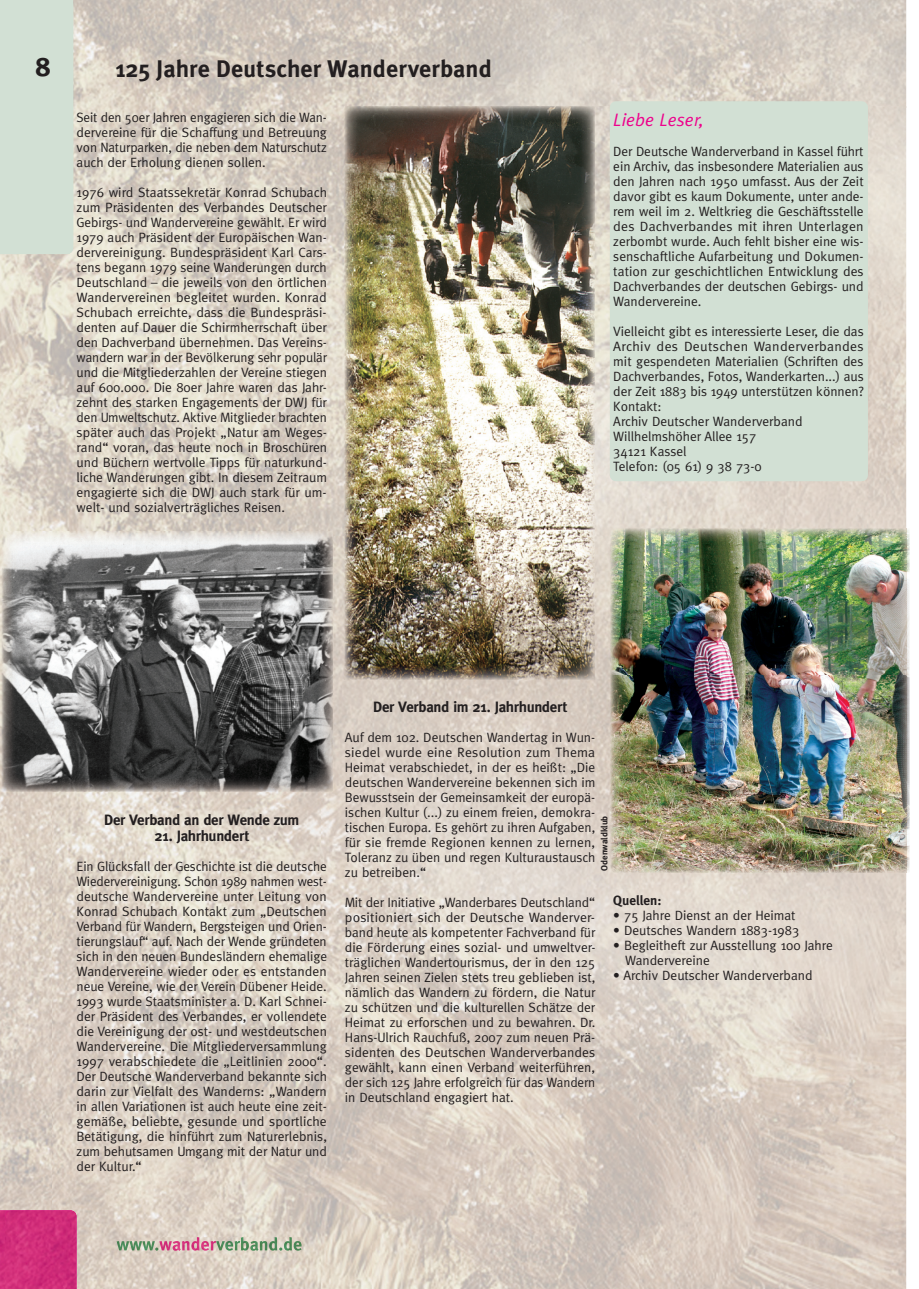
<style>
.page{position:relative;width:919px;height:1289px;background:#fff}
.page>*{position:absolute;margin:0;border:0;box-sizing:border-box;transform-origin:0 0}
.t1{font:700 27px "Meta";color:#231f20}
.t2{font:700 24px "Meta Plus";color:#231f20}
.t3{font:italic 18px "Meta";color:#ed028c}
.t4{font:700 15px "Meta";letter-spacing:-.02em;color:#231f20}
.t5{font:13.5px/15px "Meta";color:#231f20;text-align:justify}
.t6{font:700 13.5px "Meta";color:#231f20}
.t7{font:700 9px "Meta";color:#231f20}
</style>
<div class="page">
<img style="left:0;top:0;width:373px;height:536px">
<img style="left:373px;top:0;width:533px;height:107px">
<img style="left:594px;top:107px;width:312px;height:429px">
<img style="left:0;top:536px;width:53px;height:674px">
<img style="left:320px;top:536px;width:53px;height:752px">
<img style="left:586px;top:536px;width:53px;height:752px">
<img style="left:373px;top:679px;width:213px;height:609px">
<img style="left:53px;top:791px;width:267px;height:497px">
<img style="left:639px;top:872px;width:267px;height:416px">
<img style="left:117px;top:1240px;width:41px;height:10px">
<img style="left:159px;top:1236px;width:57px;height:14px">
<img style="left:216px;top:1236px;width:85px;height:14px">
<svg style="left:0;top:1210px;width:5px;height:78px"></svg>
<img style="left:5px;top:1210px;width:72px;height:78px">
<div style="left:615px;top:107px;width:246px;height:368px;background:#d2e0d4"></div>
<div style="left:609px;top:101px;width:258px;height:380px;border:12px solid #d2e0d4"></div>
<img style="left:344px;top:106px;width:250px;height:573px">
<img style="left:610px;top:529px;width:299px;height:343px">
<img style="left:1px;top:531px;width:332px;height:260px">
<div style="left:0;top:0;width:73px;height:254px;background:#d2e0d4"></div>
<h1 class="t1" style="left:36px;top:51px;width:16px">8</h1>
<h2 class="t2" style="left:116px;top:55px;width:377px">125 Jahre Deutscher Wanderverband</h2>
<p class="t5" style="left:77px;top:110px;width:252px">Seit den 50er Jahren engagieren sich die Wan&shy;dervereine für die Schaffung und Betreuung von Naturparken, die neben dem Naturschutz auch der Erholung dienen sollen.</p>
<p class="t5" style="left:77px;top:185px;width:252px">1976 wird Staatssekretär Konrad Schubach zum Präsidenten des Verbandes Deutscher Gebirgs- und Wandervereine gewählt. Er wird 1979 auch Präsident der Europäischen Wan&shy;dervereinigung. Bundespräsident Karl Cars&shy;tens begann 1979 seine Wanderungen durch Deutschland – die jeweils von den örtlichen Wandervereinen begleitet wurden. Konrad Schubach erreichte, dass die Bundespräsi&shy;denten auf Dauer die Schirmherrschaft über den Dachverband übernehmen. Das Vereins&shy;wandern war in der Bevölkerung sehr populär und die Mitgliederzahlen der Vereine stiegen auf 600.000. Die 80er Jahre waren das Jahr&shy;zehnt des starken Engagements der DWJ für den Umweltschutz. Aktive Mitglieder brachten später auch das Projekt „Natur am Weges&shy;rand“ voran, das heute noch in Broschüren und Büchern wertvolle Tipps für naturkund&shy;liche Wanderungen gibt. In diesem Zeitraum engagierte sich die DWJ auch stark für um&shy;welt- und sozialverträgliches Reisen.</p>
<h3 class="t3" style="left:613px;top:109px;width:92px">Liebe Leser,</h3>
<p class="t5" style="left:613px;top:143px;width:252px">Der Deutsche Wanderverband in Kassel führt ein Archiv, das insbesondere Materialien aus den Jahren nach 1950 umfasst. Aus der Zeit davor gibt es kaum Dokumente, unter ande&shy;rem weil im 2. Weltkrieg die Geschäftsstelle des Dachverbandes mit ihren Unterlagen zerbombt wurde. Auch fehlt bisher eine wis&shy;senschaftliche Aufarbeitung und Dokumen&shy;tation zur geschichtlichen Entwicklung des Dachverbandes der deutschen Gebirgs- und Wandervereine.</p>
<p class="t5" style="left:613px;top:323px;width:252px;text-align:left">Vielleicht gibt es interessierte Leser, die das<br>Archiv des Deutschen Wanderverbandes mit gespendeten Materialien (Schriften des<br>Dachverbandes, Fotos, Wanderkarten...) aus der Zeit 1883 bis 1949 unterstützen können?<br>Kontakt:<br>Archiv Deutscher Wanderverband<br>Willhelmshöher Allee 157<br>34121 Kassel<br>Telefon: (05 61) 9 38 73-0</p>
<p class="t4" style="left:104px;top:810px;width:197px">Der Verband an der Wende zum</p>
<p class="t4" style="left:154px;top:827px;width:96px">21. Jahrhundert</p>
<p class="t5" style="left:77px;top:859px;width:252px">Ein Glücksfall der Geschichte ist die deutsche Wiedervereinigung. Schon 1989 nahmen west&shy;deutsche Wandervereine unter Leitung von Konrad Schubach Kontakt zum „Deutschen Verband für Wandern, Bergsteigen und Orien&shy;tierungslauf“ auf. Nach der Wende gründeten sich in den neuen Bundesländern ehemalige Wandervereine wieder oder es entstanden neue Vereine, wie der Verein Dübener Heide.<br>1993 wurde Staatsminister a. D. Karl Schnei&shy;der Präsident des Verbandes, er vollendete die Vereinigung der ost- und westdeutschen Wandervereine. Die Mitgliederversammlung 1997 verabschiedete die „Leitlinien 2000“.<br>Der Deutsche Wanderverband bekannte sich darin zur Vielfalt des Wanderns: „Wandern in allen Variationen ist auch heute eine zeit&shy;gemäße, beliebte, gesunde und sportliche Betätigung, die hinführt zum Naturerlebnis, zum behutsamen Umgang mit der Natur und der Kultur.“</p>
<p class="t4" style="left:373px;top:698px;width:195px">Der Verband im 21. Jahrhundert</p>
<p class="t5" style="left:345px;top:729px;width:252px">Auf dem 102. Deutschen Wandertag in Wun&shy;siedel wurde eine Resolution zum Thema Heimat verabschiedet, in der es heißt: „Die deutschen Wandervereine bekennen sich im Bewusstsein der Gemeinsamkeit der europä&shy;ischen Kultur (...) zu einem freien, demokra&shy;tischen Europa. Es gehört zu ihren Aufgaben, für sie fremde Regionen kennen zu lernen, Toleranz zu üben und regen Kulturaustausch zu betreiben.“</p>
<p class="t5" style="left:345px;top:894px;width:252px">Mit der Initiative „Wanderbares Deutschland“ positioniert sich der Deutsche Wanderver&shy;band heute als kompetenter Fachverband für die Förderung eines sozial- und umweltver&shy;träglichen Wandertourismus, der in den 125<br>Jahren seinen Zielen stets treu geblieben ist, nämlich das Wandern zu fördern, die Natur zu schützen und die kulturellen Schätze der Heimat zu erforschen und zu bewahren. Dr.<br>Hans-Ulrich Rauchfuß, 2007 zum neuen Prä&shy;sidenten des Deutschen Wanderverbandes gewählt, kann einen Verband weiterführen, der sich 125 Jahre erfolgreich für das Wandern in Deutschland engagiert hat.</p>
<p class="t7" style="left:599px;top:870px;width:57px;rotate:-90deg">Odenwaldklub</p>
<p class="t6" style="left:613px;top:892px;width:50px">Quellen:</p>
<p class="t5" style="left:613px;top:907px;width:184px">• 75 Jahre Dienst an der Heimat</p>
<p class="t5" style="left:613px;top:922px;width:187px">• Deutsches Wandern 1883-1983</p>
<p class="t5" style="left:625px;top:937px;width:209px;text-indent:-12px">• Begleitheft zur Ausstellung 100 Jahre<br>Wandervereine</p>
<p class="t5" style="left:613px;top:967px;width:201px">• Archiv Deutscher Wanderverband</p>
</div>
